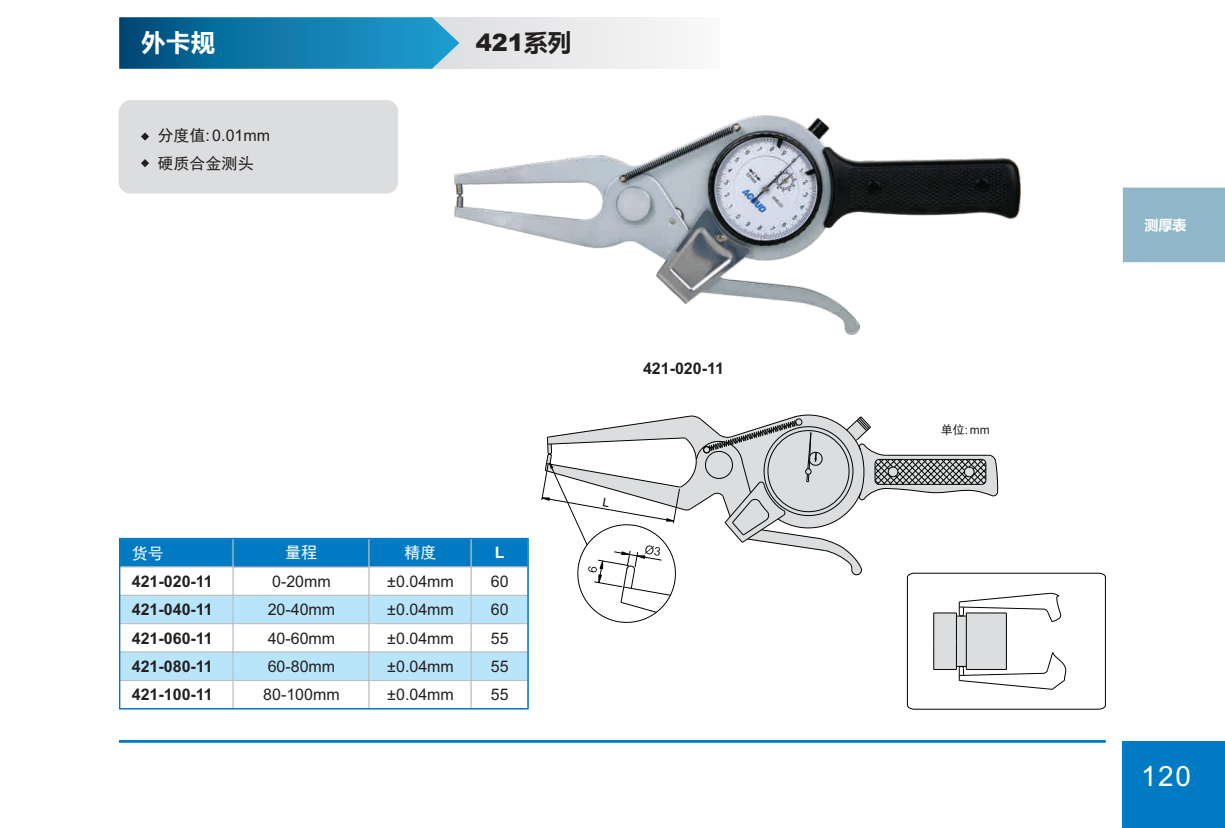
<style>
.page{position:relative;width:1225px;height:828px;background:#fff}
.page>*{position:absolute;margin:0;border:0;box-sizing:border-box;transform-origin:0 0}
.t1{font:28px "Arial";color:#fff}
.t2{font:italic 900 24px "Arial";color:#231f20}
.t3{font:700 24px "Microsoft Ya Hei";color:#fff}
.t4{font:16px/28.4px "Arial";color:#231f20;text-align:justify}
.t5{font:700 16px/28.2px "Arial";color:#231f20;text-align:justify}
.t6{font:16px "Sim Hei";color:#fff}
.t7{font:16px "Sim Hei";color:#231f20}
.t8{font:700 16px "Arial";color:#fff}
.t9{font:700 14px "Microsoft Ya Hei";color:#fff}
.t10{font:12px "Arial";color:#231f20}
.s1{font-family:"Sim Hei"}
.s2{font-family:"Microsoft Ya Hei";font-weight:700;font-style:normal}
</style>
<div class="page">
<img style="left:454px;top:116px;width:567px;height:218px">
<img style="left:714px;top:138px;width:103px;height:103px">
<div style="left:1122px;top:741px;width:103px;height:87px;background:#007bc3"></div>
<hr style="left:119px;top:740px;width:986px;height:3px;background:#007bc3">
<div style="left:1122px;top:187px;width:103px;height:75px;background:#8fb6c9"></div>
<div style="left:425px;top:17px;width:295px;height:52px;background:linear-gradient(to bottom,#ececed,#ececed)"></div>
<svg style="left:119px;top:17px;width:340px;height:52px;background:#187ba9"></svg>
<div style="left:119px;top:100px;width:279px;height:93px;background:#dcdddf;border-radius:12px"></div>
<svg style="left:118px;top:537px;width:411px;height:173px"></svg>
<svg style="left:141px;top:132px;width:8px;height:9px"></svg>
<svg style="left:141px;top:159px;width:8px;height:8px"></svg>
<div style="left:119px;top:538px;width:410px;height:171px;border:1px solid #007bc3"></div>
<svg style="left:541px;top:414px;width:565px;height:295px"></svg>
<h2 class="t3" style="left:142px;top:32px;width:75px">外卡规</h2>
<p class="t4" style="left:158px;top:123px;width:114px"><span class="s1">分度值</span>: 0.01mm</p>
<p class="t7" style="left:158px;top:155px;width:97px">硬质合金测头</p>
<h2 class="t2" style="left:476px;top:34px;width:98px">421<span class="s2">系列</span></h2>
<p class="t6" style="left:285px;top:544px;width:33px">量程</p>
<p class="t6" style="left:132px;top:545px;width:33px">货号</p>
<p class="t6" style="left:404px;top:545px;width:33px">精度</p>
<p class="t5" style="left:132px;top:569px;width:82px">421-020-11<br>421-040-11<br>421-060-11<br>421-080-11<br>421-100-11</p>
<p class="t4" style="left:263px;top:568px;width:78px;text-align:center">0-20mm<br>20-40mm<br>40-60mm<br>60-80mm<br>80-100mm</p>
<p class="t4" style="left:387px;top:568px;width:68px">±0.04mm ±0.04mm ±0.04mm ±0.04mm ±0.04mm</p>
<p class="t8" style="left:495px;top:546px;width:11px">L</p>
<p class="t4" style="left:491px;top:568px;width:19px">60<br>60<br>55<br>55<br>55</p>
<p class="t5" style="left:643px;top:356px;width:82px">421-020-11</p>
<p class="t10" style="left:941px;top:425px;width:50px"><span class="s1">单位</span>: mm</p>
<p class="t9" style="left:1144px;top:218px;width:43px">测厚表</p>
<h1 class="t1" style="left:1141px;top:766px;width:51px">120</h1>
</div>
